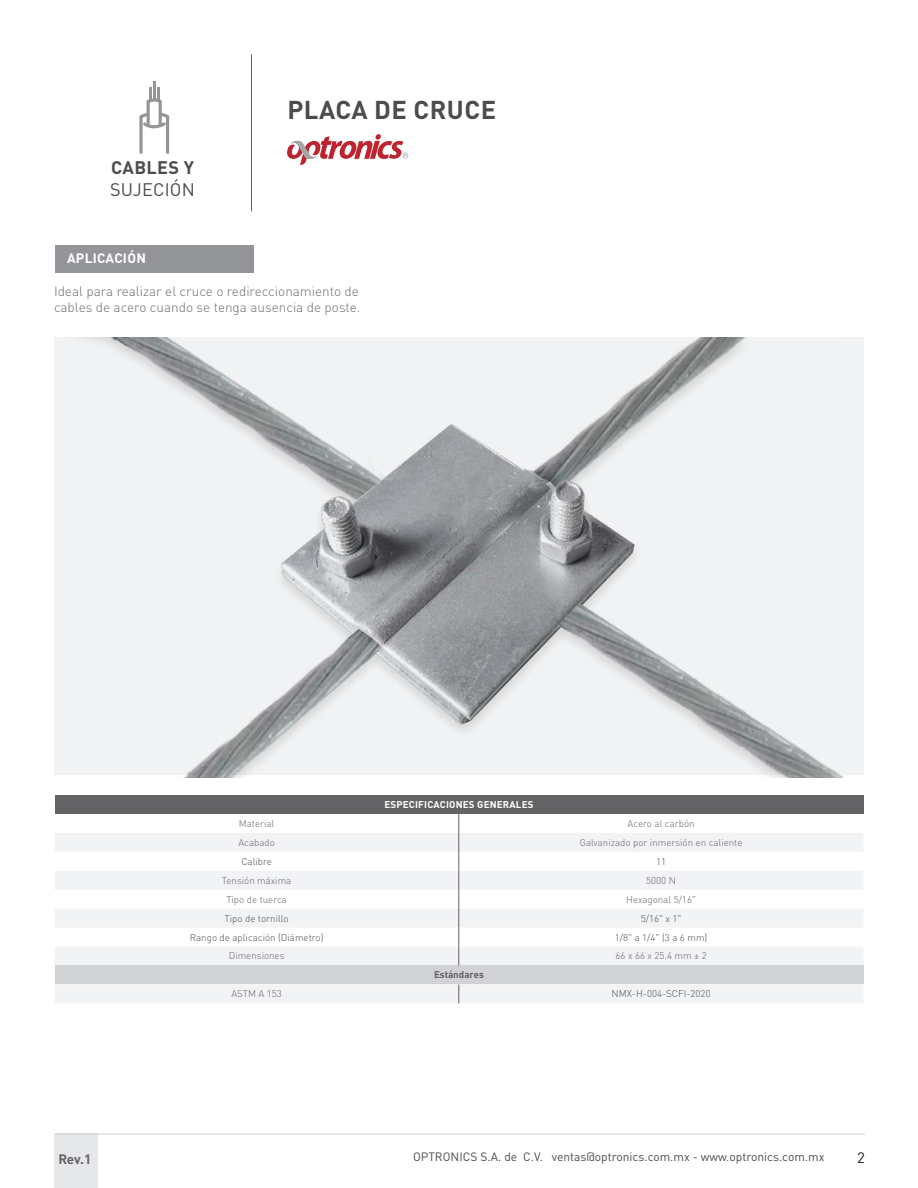
<style>
.page{position:relative;width:918px;height:1188px;background:#fff}
.page>*{position:absolute;margin:0;border:0;box-sizing:border-box;transform-origin:0 0}
.t1{font:700 25.5px "DIN Pro";letter-spacing:.02em;color:#4b4c4d}
.t2{font:18px "DIN Pro";letter-spacing:.01em;color:#4b4c4d}
.t3{font:700 18px "DIN Pro";letter-spacing:.02em;color:#4b4c4d}
.t4{font:15px "DIN Pro";color:#231f20}
.t5{font:300 13.5px/16.2px "DIN Pro";color:#6c6d70}
.t6{font:700 13.5px "DIN Pro";letter-spacing:.02em;color:#fff}
.t7{font:700 13.5px "DIN Pro";color:#636366}
.t8{font:12px "DIN Pro";color:#4b4c4d}
.t9{font:300 9.75px "DIN Pro";color:#636366}
.t10{font:300 9.75px "DIN Pro";color:#4b4c4d}
.t11{font:700 9.75px "DIN Pro";letter-spacing:.02em;color:#fff}
.t12{font:700 9.75px "DIN Pro";color:#636366}
</style>
<div class="page">
<div style="left:54px;top:1134px;width:44px;height:54px;background:#e6e7e9"></div>
<hr style="left:251px;top:54px;width:1px;height:157px;background:#636366">
<hr style="left:55px;top:1134px;width:810px;height:1px;background:#d1d2d4">
<svg style="left:287px;top:134px;width:121px;height:31px"></svg>
<hr style="left:153px;top:82px;width:3px;height:18px;background:#949594">
<svg style="left:139px;top:87px;width:30px;height:67px"></svg>
<div style="left:54px;top:338px;width:810px;height:438px;background:#f2f3f4"></div>
<div style="left:55px;top:795px;width:808px;height:19px;background:#636366"></div>
<svg style="left:55px;top:833px;width:808px;height:170px;fill:#f2f3f4"></svg>
<div style="left:55px;top:965px;width:808px;height:19px;background:#d1d2d4"></div>
<svg style="left:458px;top:984px;width:1px;height:19px"></svg>
<svg style="left:458px;top:814px;width:1px;height:151px"></svg>
<div style="left:55px;top:245px;width:199px;height:28px;background:#939598"></div>
<img style="left:54px;top:338px;width:790px;height:439px">
<h2 class="t3" style="left:111px;top:153px;width:84px">CABLES Y</h2>
<h2 class="t2" style="left:110px;top:177px;width:86px">SUJECIÓN</h2>
<h1 class="t1" style="left:287px;top:89px;width:210px">PLACA DE CRUCE</h1>
<h3 class="t6" style="left:67px;top:247px;width:80px">APLICACIÓN</h3>
<h3 class="t5" style="left:54px;top:282px;width:308px">Ideal para realizar el cruce o redireccionamiento de cables de acero cuando se tenga ausencia de poste.</h3>
<p class="t11" style="left:384px;top:796px;width:151px">ESPECIFICACIONES GENERALES</p>
<p class="t9" style="left:239px;top:816px;width:37px">Material</p>
<p class="t9" style="left:628px;top:816px;width:69px">Acero al carbón</p>
<p class="t9" style="left:238px;top:835px;width:38px">Acabado</p>
<p class="t9" style="left:580px;top:835px;width:164px">Galvanizado por inmersión en caliente</p>
<p class="t10" style="left:241px;top:854px;width:32px">Calibre</p>
<p class="t10" style="left:656px;top:854px;width:12px">11</p>
<p class="t9" style="left:222px;top:873px;width:71px">Tensión máxima</p>
<p class="t9" style="left:646px;top:873px;width:31px">5000 N</p>
<p class="t9" style="left:226px;top:892px;width:62px">Tipo de tuerca</p>
<p class="t9" style="left:626px;top:892px;width:71px">Hexagonal 5/16"</p>
<p class="t10" style="left:225px;top:911px;width:66px">Tipo de tornillo</p>
<p class="t10" style="left:641px;top:911px;width:42px">5/16" x 1"</p>
<p class="t10" style="left:190px;top:930px;width:135px">Rango de aplicación (Diámetro)</p>
<p class="t10" style="left:615px;top:930px;width:94px">1/8" a 1/4" (3 a 6 mm)</p>
<p class="t9" style="left:229px;top:948px;width:57px">Dimensiones</p>
<p class="t9" style="left:616px;top:948px;width:93px">66 x 66 x 25.4 mm ± 2</p>
<p class="t12" style="left:434px;top:967px;width:51px">Estándares</p>
<p class="t9" style="left:231px;top:986px;width:52px">ASTM A 153</p>
<p class="t10" style="left:612px;top:986px;width:101px">NMX-H-004-SCFI-2020</p>
<h3 class="t7" style="left:58px;top:1148px;width:34px">Rev.1</h3>
<p class="t8" style="left:413px;top:1149px;width:413px">OPTRONICS S.A. de C.V. ventas@optronics.com.mx - www.optronics.com.mx</p>
<h3 class="t4" style="left:857px;top:1148px;width:9px">2</h3>
</div>
